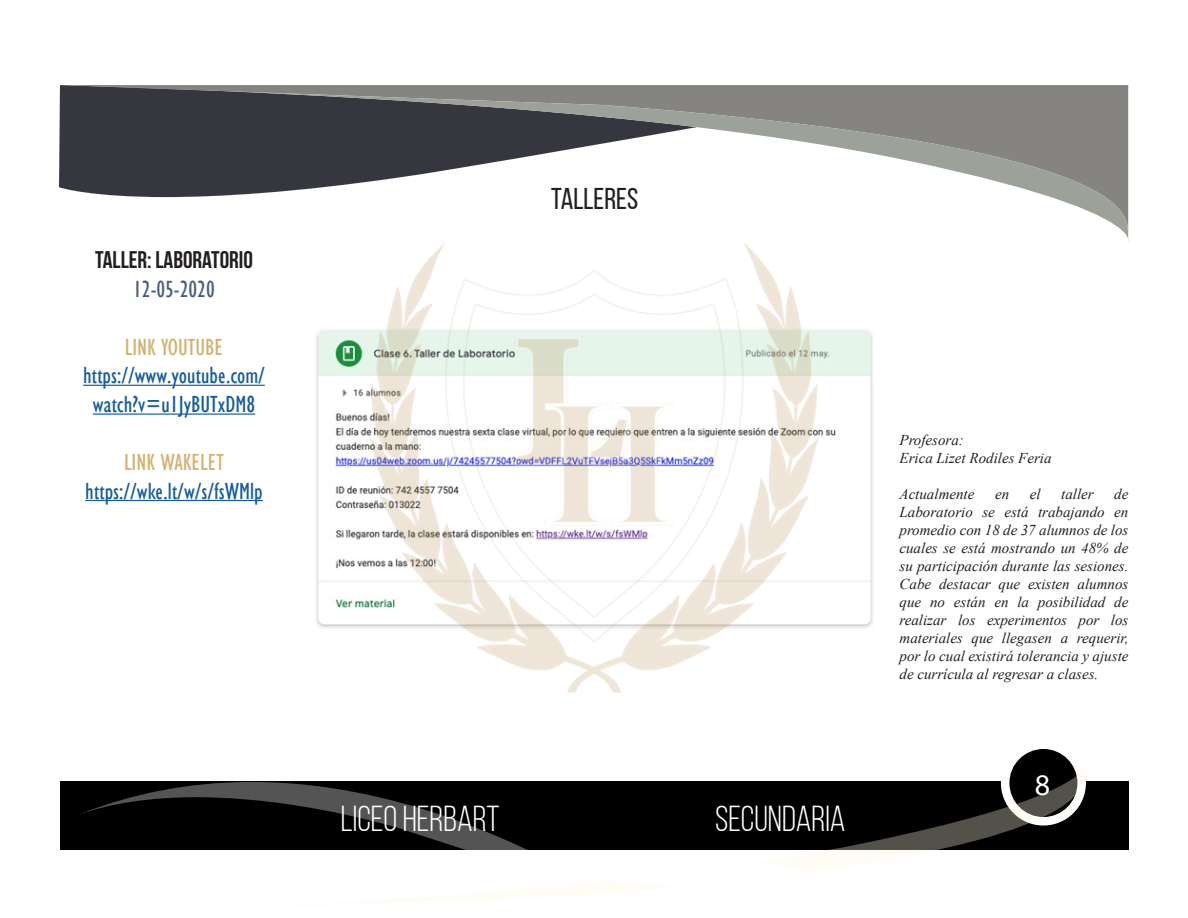
<style>
.page{position:relative;width:1188px;height:918px;background:#fff}
.page>*{position:absolute;margin:0;border:0;box-sizing:border-box;transform-origin:0 0}
.t1{font:36px "Myriad Pro";color:#fff}
.t2{font:30px "Bebas Neue";color:#231f20}
.t3{font:30px "Myriad Pro";color:#fff}
.t4{font:condensed 24px/28.8px "Gill Sans";color:#175d9e;text-align:center}
.t5{font:condensed 24px "Gill Sans";color:#d5b170}
.t6{font:700 24px "Bebas Neue";color:#231f20}
.t7{font:condensed 24px "Gill Sans";color:#485e88}
.t8{font:italic 15px/18px "Times New Roman";color:#231f20;text-align:justify}
</style>
<div class="page">
<svg style="left:60px;top:85px;width:1069px;height:113px;background:#4c4d52"></svg>
<svg style="left:222px;top:91px;width:907px;height:148px"></svg>
<svg style="left:61px;top:85px;width:161px;height:6px"></svg>
<div style="left:1087px;top:783px;width:42px;height:64px;background:#000"></div>
<div style="left:1009px;top:749px;width:68px;height:68px;background:#000;border-radius:50%"></div>
<svg style="left:60px;top:819px;width:4px;height:6px"></svg>
<svg style="left:77px;top:782px;width:126px;height:68px;background:#070707"></svg>
<svg style="left:203px;top:765px;width:884px;height:85px;fill:#000"></svg>
<hr style="left:83px;top:385px;width:182px;height:1px;background:#175d9e">
<hr style="left:93px;top:413px;width:162px;height:2px;background:#175d9e">
<hr style="left:85px;top:500px;width:178px;height:1px;background:#175d9e">
<img style="left:316px;top:330px;width:557px;height:298px">
<img style="left:371px;top:242px;width:448px;height:451px">
<p class="t6" style="left:95px;top:247px;width:159px">TALLER: LABORATORIO</p>
<p class="t7" style="left:133px;top:275px;width:83px">12-05-2020</p>
<p class="t5" style="left:125px;top:333px;width:100px">LINK YOUTUBE</p>
<p class="t4" style="left:83px;top:361px;width:183px">https://www.youtube.com/ watch?v=u1JyBUTxDM8</p>
<p class="t5" style="left:124px;top:448px;width:101px">LINK WAKELET</p>
<p class="t4" style="left:85px;top:477px;width:179px">https://wke.lt/w/s/fsWMlp</p>
<p class="t2" style="left:551px;top:183px;width:89px">TALLERES</p>
<h1 class="t1" style="left:341px;top:797px;width:204px">Liceo Herbart</h1>
<h1 class="t1" style="left:693px;top:797px;width:169px">Secundaria</h1>
<p class="t8" style="left:900px;top:431px;width:66px">Profesora:</p>
<p class="t8" style="left:900px;top:449px;width:154px">Erica Lizet Rodiles Feria</p>
<p class="t8" style="left:900px;top:485px;width:76px">Actualmente</p>
<p class="t8" style="left:995px;top:485px;width:16px">en</p>
<p class="t8" style="left:1030px;top:485px;width:12px">el</p>
<p class="t8" style="left:1061px;top:485px;width:34px">taller</p>
<p class="t8" style="left:900px;top:485px;width:230px;text-indent:215px">de Laboratorio se está trabajando en promedio con 18 de 37 alumnos de los cuales se está mostrando un 48% de su participación durante las sesiones.<br>Cabe destacar que existen alumnos que no están en la posibilidad de realizar los experimentos por los materiales que llegasen a requerir, por lo cual existirá tolerancia y ajuste de currícula al regresar a clases.</p>
<h2 class="t3" style="left:1035px;top:766px;width:17px">8</h2>
</div>
